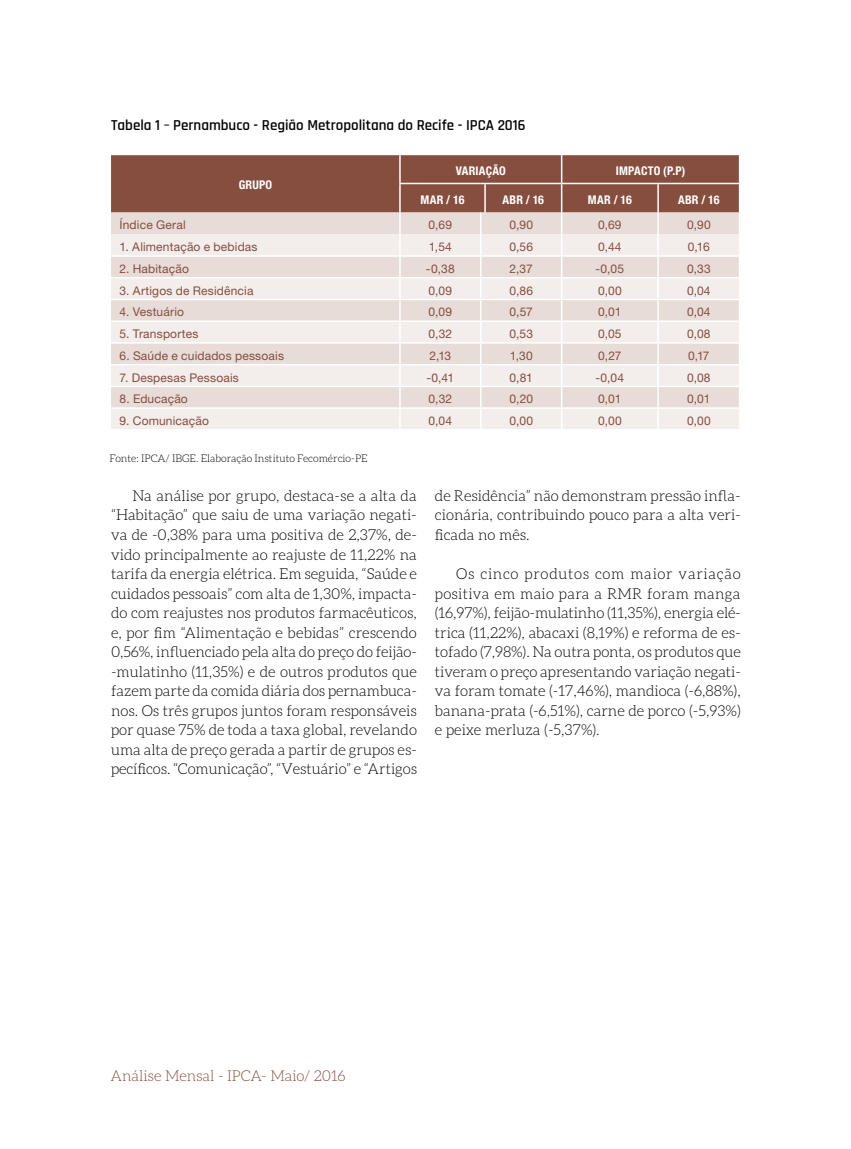
<style>
.page{position:relative;width:851px;height:1149px;background:#fff}
.page>*{position:absolute;margin:0;border:0;box-sizing:border-box;transform-origin:0 0}
.t1{font:300 15px/19.5px "Aleo";color:#000;text-align:justify}
.t2{font:600 15px "Rajdhani";color:#000}
.t3{font:300 15px "Aleo";letter-spacing:-.005em;color:#864e3f}
.t4{font:12px "Helvetica Neue LT Pro";letter-spacing:.015em;color:#864e3f}
.t5{font:700 condensed 12px "Helvetica Neue LT Pro";letter-spacing:.01em;color:#fff}
.t6{font:300 10.5px "Aleo";color:#000}
</style>
<div class="page">
<svg style="left:111px;top:154px;width:628px;height:275px;background:#d9c7c2"></svg>
<p class="t2" style="left:111px;top:116px;width:416px">Tabela 1 – Pernambuco - Região Metropolitana do Recife - IPCA 2016</p>
<p class="t5" style="left:239px;top:178px;width:35px">GRUPO</p>
<p class="t5" style="left:455px;top:163px;width:51px">VARIAÇÃO</p>
<p class="t5" style="left:616px;top:163px;width:71px">IMPACTO (P.P)</p>
<p class="t5" style="left:420px;top:192px;width:9px">MAR</p>
<p class="t5" style="left:446px;top:192px;width:20px">/ 16</p>
<p class="t5" style="left:502px;top:192px;width:43px">ABR / 16</p>
<p class="t5" style="left:588px;top:192px;width:9px">MAR</p>
<p class="t5" style="left:613px;top:192px;width:20px">/ 16</p>
<p class="t5" style="left:678px;top:192px;width:43px">ABR / 16</p>
<p class="t4" style="left:119px;top:218px;width:68px">Índice Geral</p>
<p class="t4" style="left:428px;top:218px;width:25px">0,69</p>
<p class="t4" style="left:509px;top:218px;width:25px">0,90</p>
<p class="t4" style="left:598px;top:218px;width:25px">0,69</p>
<p class="t4" style="left:687px;top:218px;width:25px">0,90</p>
<p class="t4" style="left:119px;top:240px;width:139px">1. Alimentação e bebidas</p>
<p class="t4" style="left:429px;top:240px;width:25px">1,54</p>
<p class="t4" style="left:509px;top:240px;width:25px">0,56</p>
<p class="t4" style="left:598px;top:240px;width:25px">0,44</p>
<p class="t4" style="left:687px;top:240px;width:23px">0,16</p>
<p class="t4" style="left:119px;top:261px;width:71px">2. Habitação</p>
<p class="t4" style="left:426px;top:261px;width:30px">-0,38</p>
<p class="t4" style="left:509px;top:261px;width:25px">2,37</p>
<p class="t4" style="left:595px;top:261px;width:30px">-0,05</p>
<p class="t4" style="left:687px;top:261px;width:25px">0,33</p>
<p class="t4" style="left:119px;top:283px;width:135px">3. Artigos de Residência</p>
<p class="t4" style="left:428px;top:283px;width:25px">0,09</p>
<p class="t4" style="left:509px;top:283px;width:25px">0,86</p>
<p class="t4" style="left:598px;top:283px;width:25px">0,00</p>
<p class="t4" style="left:687px;top:283px;width:25px">0,04</p>
<p class="t4" style="left:119px;top:305px;width:66px">4. Vestuário</p>
<p class="t4" style="left:428px;top:305px;width:25px">0,09</p>
<p class="t4" style="left:509px;top:305px;width:25px">0,57</p>
<p class="t4" style="left:598px;top:305px;width:25px">0,01</p>
<p class="t4" style="left:687px;top:305px;width:25px">0,04</p>
<p class="t4" style="left:119px;top:326px;width:80px">5. Transportes</p>
<p class="t4" style="left:428px;top:326px;width:25px">0,32</p>
<p class="t4" style="left:509px;top:326px;width:25px">0,53</p>
<p class="t4" style="left:598px;top:326px;width:25px">0,05</p>
<p class="t4" style="left:687px;top:326px;width:25px">0,08</p>
<p class="t4" style="left:119px;top:348px;width:166px">6. Saúde e cuidados pessoais</p>
<p class="t4" style="left:429px;top:348px;width:23px">2,13</p>
<p class="t4" style="left:509px;top:348px;width:25px">1,30</p>
<p class="t4" style="left:598px;top:348px;width:25px">0,27</p>
<p class="t4" style="left:688px;top:348px;width:23px">0,17</p>
<p class="t4" style="left:119px;top:370px;width:121px">7. Despesas Pessoais</p>
<p class="t4" style="left:426px;top:370px;width:29px">-0,41</p>
<p class="t4" style="left:509px;top:370px;width:25px">0,81</p>
<p class="t4" style="left:595px;top:370px;width:30px">-0,04</p>
<p class="t4" style="left:687px;top:370px;width:25px">0,08</p>
<p class="t4" style="left:119px;top:392px;width:70px">8. Educação</p>
<p class="t4" style="left:428px;top:392px;width:25px">0,32</p>
<p class="t4" style="left:509px;top:392px;width:25px">0,20</p>
<p class="t4" style="left:598px;top:392px;width:25px">0,01</p>
<p class="t4" style="left:687px;top:392px;width:25px">0,01</p>
<p class="t4" style="left:120px;top:413px;width:91px">9. Comunicação</p>
<p class="t4" style="left:428px;top:413px;width:25px">0,04</p>
<p class="t4" style="left:509px;top:413px;width:25px">0,00</p>
<p class="t4" style="left:598px;top:413px;width:25px">0,00</p>
<p class="t4" style="left:687px;top:413px;width:25px">0,00</p>
<p class="t6" style="left:109px;top:452px;width:260px">Fonte: IPCA/ IBGE. Elaboração Instituto Fecomércio-PE</p>
<p class="t1" style="left:111px;top:485px;width:307px;text-indent:21px">Na análise por grupo, destaca-se a alta da “Habitação” que saiu de uma variação negati&shy;va de -0,38% para uma positiva de 2,37%, de&shy;vido principalmente ao reajuste de 11,22% na tarifa da energia elétrica. Em seguida, “Saúde e cuidados pessoais” com alta de 1,30%, impacta&shy;do com reajustes nos produtos farmacêuticos, e, por fim “Alimentação e bebidas” crescendo 0,56%, influenciado pela alta do preço do feijão--mulatinho (11,35%) e de outros produtos que fazem parte da comida diária dos pernambuca&shy;nos. Os três grupos juntos foram responsáveis por quase 75% de toda a taxa global, revelando uma alta de preço gerada a partir de grupos es&shy;pecíficos. “Comunicação”, “Vestuário” e “Artigos</p>
<p class="t1" style="left:435px;top:485px;width:307px">de Residência” não demonstram pressão infla&shy;cionária, contribuindo pouco para a alta veri&shy;ficada no mês.</p>
<p class="t1" style="left:435px;top:563px;width:307px;text-indent:21px">Os cinco produtos com maior variação positiva em maio para a RMR foram manga (16,97%), feijão-mulatinho (11,35%), energia elé&shy;trica (11,22%), abacaxi (8,19%) e reforma de es&shy;tofado (7,98%). Na outra ponta, os produtos que tiveram o preço apresentando variação negati&shy;va foram tomate (-17,46%), mandioca (-6,88%), banana-prata (-6,51%), carne de porco (-5,93%) e peixe merluza (-5,37%).</p>
<p class="t3" style="left:111px;top:1067px;width:236px">Análise Mensal - IPCA- Maio/ 2016</p>
</div>
